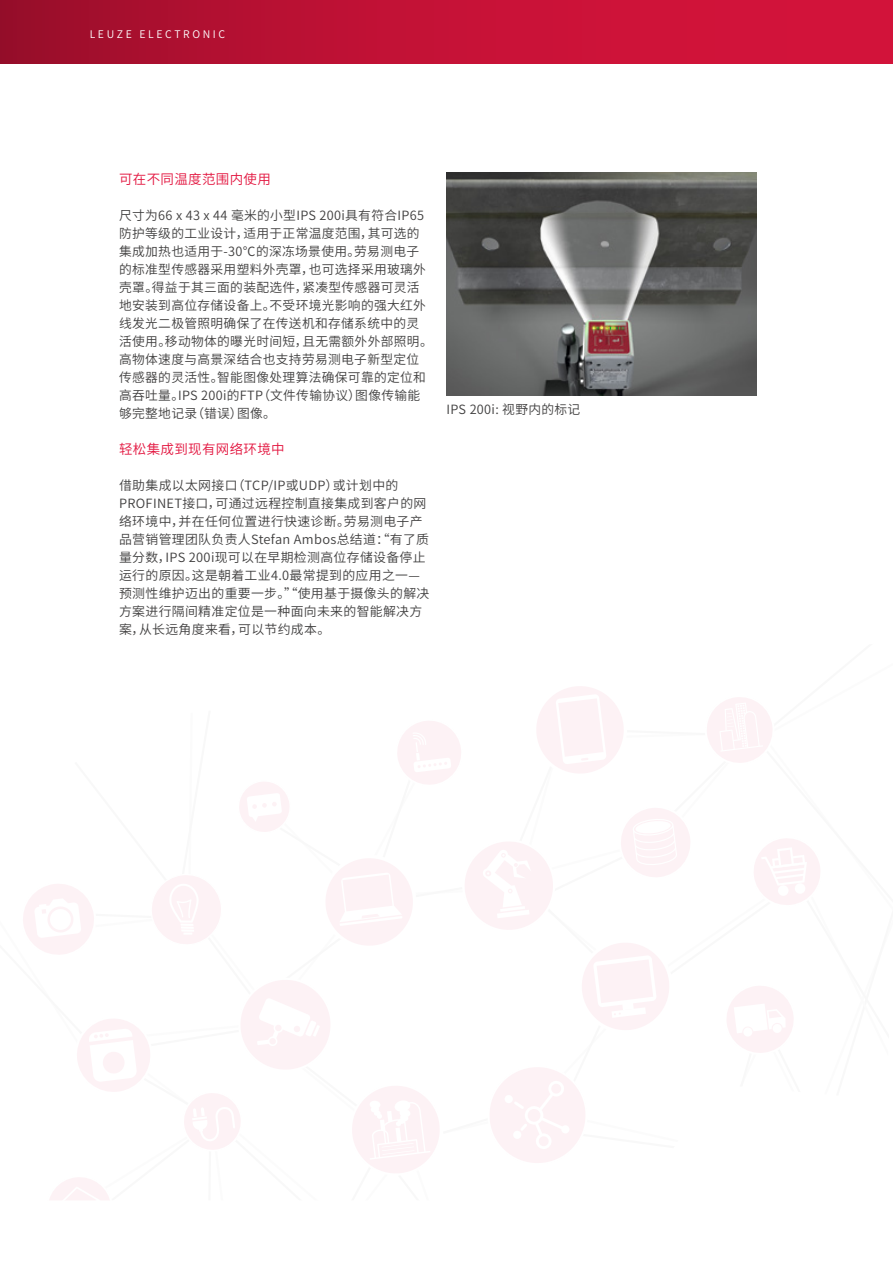
<style>
.page{position:relative;width:893px;height:1263px;background:#fff}
.page>*{position:absolute;margin:0;border:0;box-sizing:border-box;transform-origin:0 0}
.t1{font:13.5px "Source Han Sans CN";letter-spacing:.025em;color:#e3153f}
.t2{font:12.75px/18px "Source Han Sans CN";letter-spacing:.025em;color:#403f3f}
.t3{font:10.5px "Source Han Sans CN";letter-spacing:.25em;color:#fff}
</style>
<div class="page">
<div style="left:0;top:0;width:893px;height:64px;background:linear-gradient(to right,#a10f2d,#dd143d)"></div>
<svg style="left:23px;top:686px;width:797px;height:514px"></svg>
<img style="left:446px;top:172px;width:311px;height:223px">
<p class="t3" style="left:90px;top:28px;width:137px">LEUZE ELECTRONIC</p>
<p class="t1" style="left:119px;top:171px;width:153px">可在不同温度范围内使用</p>
<p class="t2" style="left:119px;top:206px;width:315px">尺寸为66 x 43 x 44 毫米的小型IPS 200i具有符合IP65防护等级的工业设计，适用于正常温度范围，其可选的集成加热也适用于-30℃的深冻场景使用。劳易测电子的标准型传感器采用塑料外壳罩，也可选择采用玻璃外壳罩。得益于其三面的装配选件，紧凑型传感器可灵活地安装到高位存储设备上。不受环境光影响的强大红外线发光二极管照明确保了在传送机和存储系统中的灵活使用。移动物体的曝光时间短，且无需额外外部照明。高物体速度与高景深结合也支持劳易测电子新型定位传感器的灵活性。智能图像处理算法确保可靠的定位和高吞吐量。IPS 200i的FTP（文件传输协议）图像传输能够完整地记录（错误）图像。</p>
<p class="t1" style="left:119px;top:441px;width:167px">轻松集成到现有网络环境中</p>
<p class="t2" style="left:119px;top:476px;width:312px">借助集成以太网接口（TCP/IP或UDP）或计划中的<br>PROFINET接口，可通过远程控制直接集成到客户的网络环境中，并在任何位置进行快速诊断。劳易测电子产品营销管理团队负责人Stefan Ambos总结道：“有了质量分数，IPS 200i现可以在早期检测高位存储设备停止运行的原因。这是朝着工业4.0最常提到的应用之一—预测性维护迈出的重要一步。”“使用基于摄像头的解决方案进行隔间精准定位是一种面向未来的智能解决方案，从长远角度来看，可以节约成本。</p>
<p class="t2" style="left:446px;top:401px;width:135px">IPS 200i: 视野内的标记</p>
</div>
